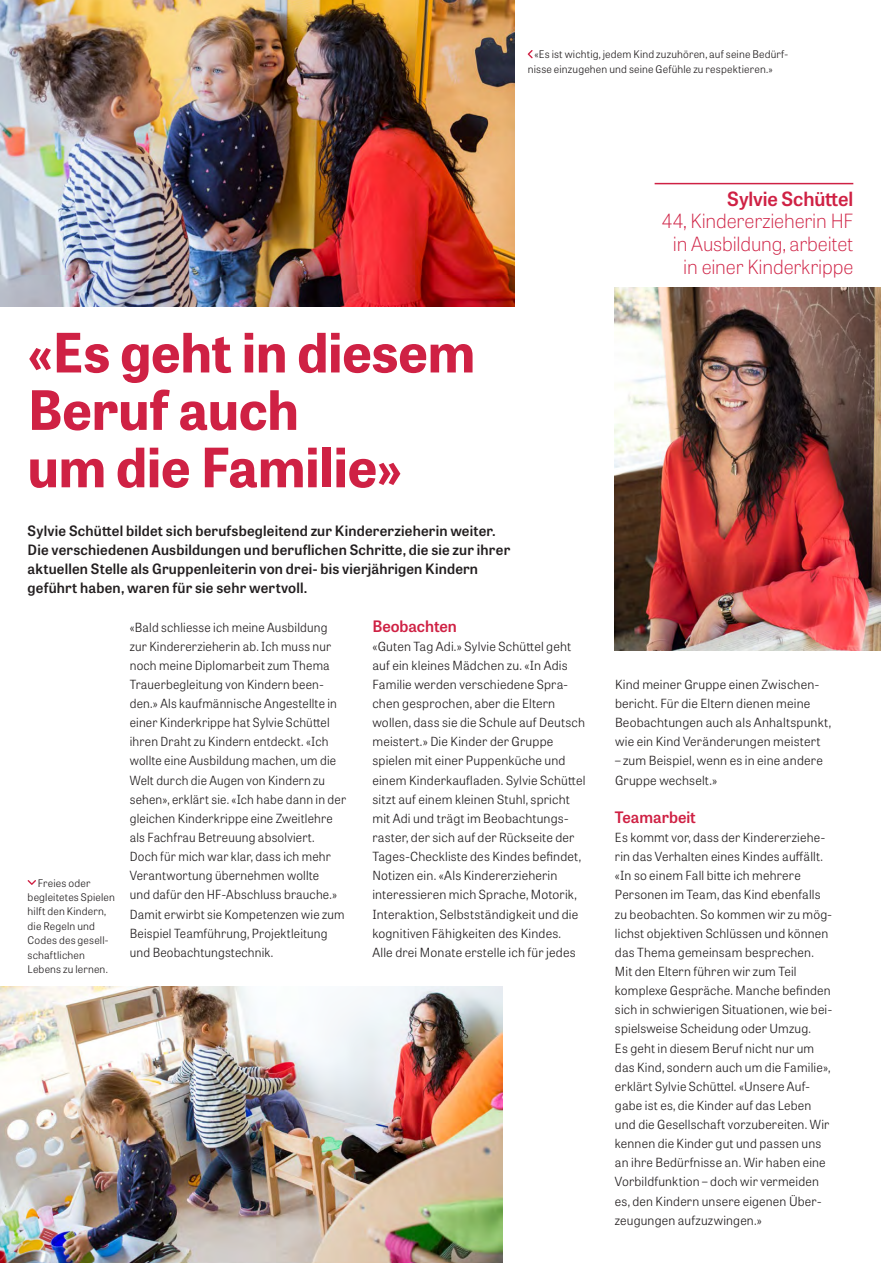
<style>
.page{position:relative;width:881px;height:1263px;background:#fff}
.page>*{position:absolute;margin:0;border:0;box-sizing:border-box;transform-origin:0 0}
._01_Titel_Gross_Farb{font:700 54px/57.4px "Tablet Gothic";color:#cf2144}
._06_Legende_Steckbri{font:100 19.5px/22.8px "Tablet Gothic";letter-spacing:-.005em;color:#cf2144;text-align:right}
._06_Legende_Steckbri-2{font:600 19.5px "Tablet Gothic";letter-spacing:-.005em;color:#cf2144}
._04_Untertitel_Farbe{font:600 15.75px "Tablet Gothic";color:#cf2144}
._02_Lead_Innen{font:600 14.25px/19.2px "Tablet Gothic";letter-spacing:.015em;color:#231f20}
._05_Grundschrift{font:300 12.6px/19.2px "Tablet Gothic";letter-spacing:.015em;color:#231f20}
._06_Legende{font:300 10.5px/14.4px "Tablet Gothic";letter-spacing:.015em;color:#231f20}
</style>
<div class="page">
<img style="left:0;top:0;width:514px;height:306px">
<img style="left:0;top:986px;width:502px;height:277px">
<svg style="left:28px;top:880px;width:8px;height:5px"></svg>
<svg style="left:527px;top:50px;width:5px;height:8px"></svg>
<img style="left:614px;top:287px;width:266px;height:364px">
<hr style="left:654px;top:183px;width:199px;height:1px;background:#cf2144">
<img style="left:0;top:842px;width:1px;height:361px">
<p class="_06_Legende" style="left:527px;top:47px;width:262px;text-indent:7px">«Es ist wichtig, jedem Kind zuzuhören, auf seine Bedürf&shy;nisse einzugehen und seine Gefühle zu respektieren.»</p>
<p class="_01_Titel_Gross_Farb" style="left:28px;top:322px;width:449px">«Es geht in diesem<br>Beruf auch<br>um die Familie»</p>
<p class="_02_Lead_Innen" style="left:28px;top:520px;width:484px">Sylvie Schüttel bildet sich berufsbegleitend zur Kindererzieherin weiter.<br>Die verschiedenen Ausbildungen und beruflichen Schritte, die sie zur ihrer aktuellen Stelle als Gruppenleiterin von drei- bis vierjährigen Kindern geführt haben, waren für sie sehr wertvoll.</p>
<p class="_06_Legende" style="left:28px;top:875px;width:89px;text-indent:10px">Freies oder begleitetes Spielen hilft den Kindern, die Regeln und<br>Codes des gesell&shy;schaftlichen<br>Lebens zu lernen.</p>
<p class="_05_Grundschrift" style="left:130px;top:617px;width:218px">«Bald schliesse ich meine Ausbildung zur Kindererzieherin ab. Ich muss nur noch meine Diplomarbeit zum Thema Trauerbegleitung von Kindern been&shy;den.» Als kaufmännische Angestellte in einer Kinderkrippe hat Sylvie Schüttel ihren Draht zu Kindern entdeckt. «Ich wollte eine Ausbildung machen, um die Welt durch die Augen von Kindern zu sehen», erklärt sie. «Ich habe dann in der gleichen Kinderkrippe eine Zweitlehre als Fachfrau Betreuung absolviert.<br>Doch für mich war klar, dass ich mehr Verantwortung übernehmen wollte<br>und dafür den HF-Abschluss brauche.» Damit erwirbt sie Kompetenzen wie zum Beispiel Teamführung, Projektleitung und Beobachtungstechnik.</p>
<p class="_04_Untertitel_Farbe" style="left:372px;top:615px;width:86px">Beobachten</p>
<p class="_05_Grundschrift" style="left:372px;top:636px;width:214px">«Guten Tag Adi.» Sylvie Schüttel geht auf ein kleines Mädchen zu. «In Adis Familie werden verschiedene Spra&shy;chen gesprochen, aber die Eltern wollen, dass sie die Schule auf Deutsch meistert.» Die Kinder der Gruppe spielen mit einer Puppenküche und einem Kinderkaufladen. Sylvie Schüttel sitzt auf einem kleinen Stuhl, spricht mit Adi und trägt im Beobachtungs&shy;raster, der sich auf der Rückseite der Tages-Checkliste des Kindes befindet, Notizen ein. «Als Kindererzieherin interessieren mich Sprache, Motorik, Interaktion, Selbstständigkeit und die kognitiven Fähigkeiten des Kindes.<br>Alle drei Monate erstelle ich für jedes</p>
<p class="_06_Legende_Steckbri-2" style="left:727px;top:185px;width:127px">Sylvie Schüttel</p>
<p class="_06_Legende_Steckbri" style="left:661px;top:209px;width:193px">44, Kindererzieherin HF in Ausbildung, arbeitet in einer Kinderkrippe</p>
<p class="_05_Grundschrift" style="left:614px;top:674px;width:217px">Kind meiner Gruppe einen Zwischen&shy;bericht. Für die Eltern dienen meine Beobachtungen auch als Anhaltspunkt, wie ein Kind Veränderungen meistert</p>
<p class="_05_Grundschrift" style="left:614px;top:751px;width:209px">– zum Beispiel, wenn es in eine andere<br>Gruppe wechselt.»</p>
<p class="_04_Untertitel_Farbe" style="left:614px;top:806px;width:82px">Teamarbeit</p>
<p class="_05_Grundschrift" style="left:614px;top:827px;width:218px">Es kommt vor, dass der Kindererziehe&shy;rin das Verhalten eines Kindes auffällt. «In so einem Fall bitte ich mehrere Personen im Team, das Kind ebenfalls zu beobachten. So kommen wir zu mög&shy;lichst objektiven Schlüssen und können das Thema gemeinsam besprechen.<br>Mit den Eltern führen wir zum Teil komplexe Gespräche. Manche befinden sich in schwierigen Situationen, wie bei&shy;spielsweise Scheidung oder Umzug.</p>
<p class="_05_Grundschrift" style="left:614px;top:1038px;width:217px">Es geht in diesem Beruf nicht nur um das Kind, sondern auch um die Familie», erklärt Sylvie Schüttel. «Unsere Auf&shy;gabe ist es, die Kinder auf das Leben und die Gesellschaft vorzubereiten. Wir kennen die Kinder gut und passen uns an ihre Bedürfnisse an. Wir haben eine Vorbildfunktion – doch wir vermeiden es, den Kindern unsere eigenen Über&shy;zeugungen aufzuzwingen.»</p>
</div>
